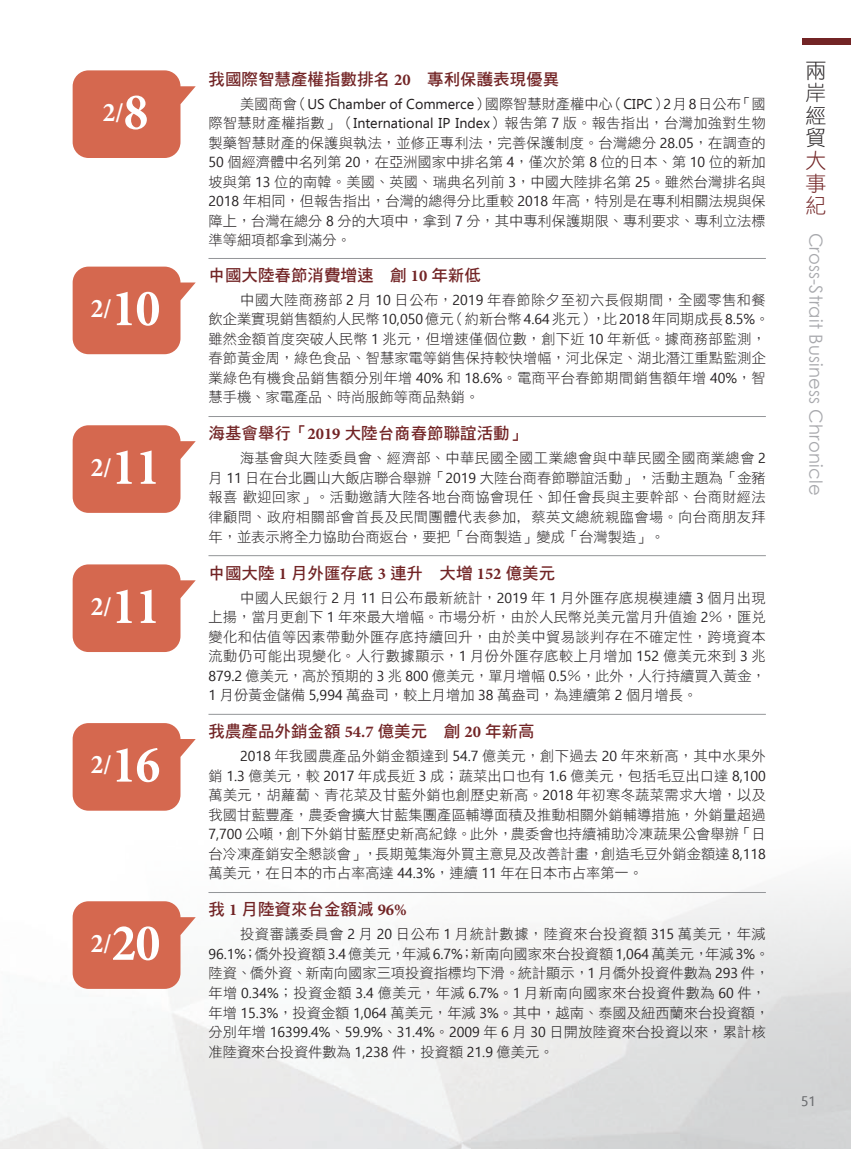
<style>
.page{position:relative;width:851px;height:1149px;background:#fff}
.page>*{position:absolute;margin:0;border:0;box-sizing:border-box;transform-origin:0 0}
.t1{font:700 condensed 27px "Minion Pro";color:#fff}
.t2{font:21px/22.6px "DF Hei Std W3";color:#231f20;text-align:justify}
.t3{font:21px/22.6px "DF Hei Std W3";color:#722425;text-align:justify}
.t4{font:18px "Century Gothic";letter-spacing:.01em;color:#a8a9ad}
.大世紀-小標-中{font:16.5px "DF Hei Std W7";color:#722425}
.大事記-中文{font:14.25px/19.5px "DF Hei Std W3";color:#231f20;text-align:justify}
.頁碼{font:13.5px "Ebrima";color:#6c6d70}
.s1{font-size:52.5px}
.s2{font-family:"Minion Pro";font-weight:700}
.s3{font-family:"Ebrima"}
</style>
<div class="page">
<div style="left:801px;top:38px;width:49px;height:7px;background:#722425"></div>
<img style="left:0;top:885px;width:850px;height:263px">
<hr style="left:208px;top:258px;width:557px;height:1px;background:#939598">
<hr style="left:208px;top:416px;width:557px;height:1px;background:#939598">
<hr style="left:208px;top:555px;width:557px;height:1px;background:#939598">
<hr style="left:208px;top:713px;width:557px;height:1px;background:#939598">
<hr style="left:208px;top:892px;width:557px;height:1px;background:#939598">
<div style="left:73px;top:70px;width:107px;height:88px;background:#d5684f;border-radius:16px"></div>
<div style="left:73px;top:266px;width:107px;height:88px;background:#d5684f;border-radius:16px"></div>
<div style="left:73px;top:425px;width:107px;height:87px;background:#d5684f;border-radius:16px"></div>
<div style="left:73px;top:564px;width:107px;height:87px;background:#d5684f;border-radius:16px"></div>
<div style="left:73px;top:722px;width:107px;height:88px;background:#d5684f;border-radius:16px"></div>
<div style="left:73px;top:901px;width:107px;height:87px;background:#d5684f;border-radius:16px"></div>
<p class="t1" style="left:103px;top:93px;width:47px">2/<span class="s1">8</span></p>
<p class="t1" style="left:91px;top:289px;width:71px">2/<span class="s1">10</span></p>
<p class="t1" style="left:91px;top:448px;width:71px">2/<span class="s1">11</span></p>
<p class="t1" style="left:91px;top:587px;width:71px">2/<span class="s1">11</span></p>
<p class="t1" style="left:91px;top:746px;width:71px">2/<span class="s1">16</span></p>
<p class="t1" style="left:91px;top:924px;width:71px">2/<span class="s1">20</span></p>
<p class="大世紀-小標-中" style="left:208px;top:70px;width:352px">我國際智慧產權指數排名 <span class="s2">20</span>　專利保護表現優異</p>
<p class="大事記-中文" style="left:208px;top:93px;width:559px;text-indent:31px">美國商會（<span class="s3">US Chamber of Commerce</span>）國際智慧財產權中心（<span class="s3">CIPC</span>）<span class="s3">2</span>月<span class="s3">8</span>日公布「國際智慧財產權指數」（<span class="s3">International IP Index</span>）報告第 <span class="s3">7</span> 版。報告指出，台灣加強對生物製藥智慧財產的保護與執法，並修正專利法，完善保護制度。台灣總分 <span class="s3">28.05</span>，在調查的<span class="s3">50</span> 個經濟體中名列第 <span class="s3">20</span>，在亞洲國家中排名第 <span class="s3">4</span>，僅次於第 <span class="s3">8</span> 位的日本、第 <span class="s3">10</span> 位的新加坡與第 <span class="s3">13</span> 位的南韓。美國、英國、瑞典名列前 <span class="s3">3</span>，中國大陸排名第 <span class="s3">25</span>。雖然台灣排名與<span class="s3">2018</span> 年相同，但報告指出，台灣的總得分比重較 <span class="s3">2018</span> 年高，特別是在專利相關法規與保障上，台灣在總分 <span class="s3">8</span> 分的大項中，拿到 <span class="s3">7</span> 分，其中專利保護期限、專利要求、專利立法標準等細項都拿到滿分。</p>
<p class="大世紀-小標-中" style="left:208px;top:266px;width:274px">中國大陸春節消費增速　創 <span class="s2">10</span> 年新低</p>
<p class="大事記-中文" style="left:208px;top:289px;width:562px;text-align:left;text-indent:31px">中國大陸商務部 <span class="s3">2</span> 月 <span class="s3">10</span> 日公布，<span class="s3">2019</span> 年春節除夕至初六長假期間，全國零售和餐飲企業實現銷售額約人民幣<span class="s3">10,050</span>億元（約新台幣<span class="s3">4.64</span>兆元），比<span class="s3">2018</span>年同期成長<span class="s3">8.5%</span>。雖然金額首度突破人民幣 <span class="s3">1</span> 兆元，但增速僅個位數，創下近 <span class="s3">10</span> 年新低。據商務部監測，春節黃金周，綠色食品、智慧家電等銷售保持較快增幅，河北保定、湖北潛江重點監測企業綠色有機食品銷售額分別年增 <span class="s3">40%</span> 和 <span class="s3">18.6%</span>。電商平台春節期間銷售額年增 <span class="s3">40%</span>，智慧手機、家電產品、時尚服飾等商品熱銷。</p>
<p class="大世紀-小標-中" style="left:208px;top:424px;width:319px">海基會舉行「<span class="s2">2019</span> 大陸台商春節聯誼活動」</p>
<p class="大事記-中文" style="left:208px;top:448px;width:559px;text-indent:31px">海基會與大陸委員會、經濟部、中華民國全國工業總會與中華民國全國商業總會 <span class="s3">2</span>月 <span class="s3">11</span> 日在台北圓山大飯店聯合舉辦「<span class="s3">2019</span> 大陸台商春節聯誼活動」，活動主題為「金豬報喜歡迎回家」。活動邀請大陸各地台商協會現任、卸任會長與主要幹部、台商財經法律顧問、政府相關部會首長及民間團體代表參加﹐蔡英文總統親臨會場。向台商朋友拜年，並表示將全力協助台商返台，要把「台商製造」變成「台灣製造」。</p>
<p class="大世紀-小標-中" style="left:208px;top:563px;width:348px">中國大陸 <span class="s2">1</span> 月外匯存底 <span class="s2">3</span> 連升　大增 <span class="s2">152</span> 億美元</p>
<p class="大事記-中文" style="left:208px;top:587px;width:559px;text-indent:31px">中國人民銀行 <span class="s3">2</span> 月 <span class="s3">11</span> 日公布最新統計，<span class="s3">2019</span> 年 <span class="s3">1</span> 月外匯存底規模連續 <span class="s3">3</span> 個月出現上揚，當月更創下 <span class="s3">1</span> 年來最大增幅。市場分析，由於人民幣兌美元當月升值逾 <span class="s3">2</span>％，匯兌變化和估值等因素帶動外匯存底持續回升，由於美中貿易談判存在不確定性，跨境資本流動仍可能出現變化。人行數據顯示，<span class="s3">1</span> 月份外匯存底較上月增加 <span class="s3">152</span> 億美元來到 <span class="s3">3</span> 兆<span class="s3">879.2</span> 億美元，高於預期的 <span class="s3">3</span> 兆 <span class="s3">800</span> 億美元，單月增幅 <span class="s3">0.5</span>％，此外，人行持續買入黃金，<span class="s3">1</span> 月份黃金儲備 <span class="s3">5,994</span> 萬盎司，較上月增加 <span class="s3">38</span> 萬盎司，為連續第 <span class="s3">2</span> 個月增長。</p>
<p class="大世紀-小標-中" style="left:208px;top:722px;width:327px">我農產品外銷金額 <span class="s2">54.7</span> 億美元　創 <span class="s2">20</span> 年新高</p>
<p class="大事記-中文" style="left:208px;top:746px;width:559px;text-indent:31px"><span class="s3">2018</span> 年我國農產品外銷金額達到 <span class="s3">54.7</span> 億美元，創下過去 <span class="s3">20</span> 年來新高，其中水果外銷 <span class="s3">1.3</span> 億美元，較 <span class="s3">2017</span> 年成長近 <span class="s3">3</span> 成；蔬菜出口也有 <span class="s3">1.6</span> 億美元，包括毛豆出口達 <span class="s3">8,100</span>萬美元，胡蘿蔔、青花菜及甘藍外銷也創歷史新高。<span class="s3">2018</span> 年初寒冬蔬菜需求大增，以及我國甘藍豐產，農委會擴大甘藍集團產區輔導面積及推動相關外銷輔導措施，外銷量超過<span class="s3">7,700</span> 公噸，創下外銷甘藍歷史新高紀錄。此外，農委會也持續補助冷凍蔬果公會舉辦「日台冷凍產銷安全懇談會」，長期蒐集海外買主意見及改善計畫，創造毛豆外銷金額達 <span class="s3">8,118</span>萬美元，在日本的市占率高達 <span class="s3">44.3%</span>，連續 <span class="s3">11</span> 年在日本市占率第一。</p>
<p class="大世紀-小標-中" style="left:208px;top:900px;width:200px">我 <span class="s2">1</span> 月陸資來台金額減 <span class="s2">96%</span></p>
<p class="大事記-中文" style="left:208px;top:924px;width:562px;text-align:left;text-indent:31px">投資審議委員會 <span class="s3">2</span> 月 <span class="s3">20</span> 日公布 <span class="s3">1</span> 月統計數據，陸資來台投資額 <span class="s3">315</span> 萬美元，年減<span class="s3">96.1%</span>；僑外投資額<span class="s3">3.4</span>億美元，年減<span class="s3">6.7%</span>；新南向國家來台投資額<span class="s3">1,064</span>萬美元，年減<span class="s3">3%</span>。陸資、僑外資、新南向國家三項投資指標均下滑。統計顯示，<span class="s3">1</span> 月僑外投資件數為 <span class="s3">293</span> 件，年增 <span class="s3">0.34%</span>；投資金額 <span class="s3">3.4</span> 億美元，年減 <span class="s3">6.7%</span>。<span class="s3">1</span> 月新南向國家來台投資件數為 <span class="s3">60</span> 件，年增 <span class="s3">15.3%</span>，投資金額 <span class="s3">1,064</span> 萬美元，年減 <span class="s3">3%</span>。其中，越南、泰國及紐西蘭來台投資額，分別年增 <span class="s3">16399.4%</span>、<span class="s3">59.9%</span>、<span class="s3">31.4%</span>。<span class="s3">2009</span> 年 <span class="s3">6</span> 月 <span class="s3">30</span> 日開放陸資來台投資以來，累計核准陸資來台投資件數為 <span class="s3">1,238</span> 件，投資額 <span class="s3">21.9</span> 億美元。</p>
<h2 class="t2" style="left:805px;top:58px;width:22px">兩岸經貿</h2>
<h2 class="t3" style="left:805px;top:149px;width:22px">大事紀</h2>
<p class="t4" style="left:828px;top:232px;width:264px;rotate:90deg">Cross-Strait Business Chronicle</p>
<p class="頁碼" style="left:801px;top:1091px;width:16px">51</p>
</div>
